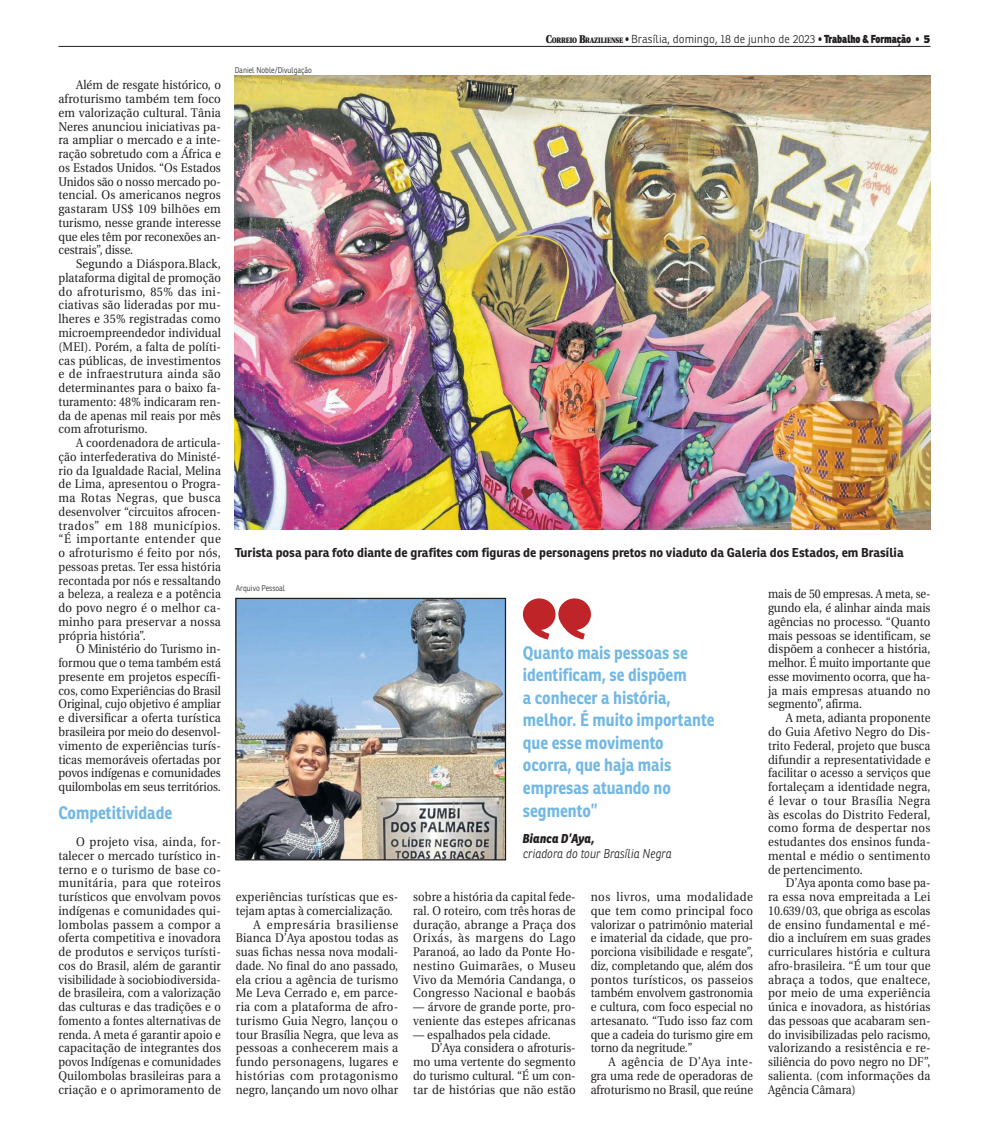
<style>
.page{position:relative;width:989px;height:1124px;background:#fff}
.page>*{position:absolute;margin:0;border:0;box-sizing:border-box;transform-origin:0 0}
.t1{font:700 17.5px/22.5px "Ronnia";color:#72b8e5;scale:.9 1}
.t2{font:12.5px/13.8px "Utopia";letter-spacing:.01em;color:#231f20;text-align:justify;scale:.9 1}
.t3{font:12.5px/13.8px "Utopia";letter-spacing:.01em;color:#231f20;text-align:justify;scale:.92 1}
.t4{font:12.5px/13.8px "Utopia";letter-spacing:.01em;color:#231f20;text-align:justify;scale:.91 1}
.t5{font:12.5px/13.8px "Utopia";letter-spacing:.01em;color:#231f20;text-align:justify;scale:.89 1}
.t6{font:700 12.5px "Ronnia";color:#231f20}
.t7{font:italic 300 12.5px "Ronnia";color:#231f20;scale:.9 1}
.t8{font:12.5px "Utopia";letter-spacing:.045em;color:#231f20;scale:.92 1}
.t9{font:12.5px "Utopia";letter-spacing:.05em;color:#231f20;scale:.92 1}
.t10{font:italic 800 12.5px "Ronnia";color:#231f20;scale:.9 1}
.t11{font:300 11.25px "Ronnia";letter-spacing:.005em;color:#231f20}
.t12{font:300 8.12px "Ronnia";color:#231f20;scale:.9 1}
.s1{font-family:"Utopia";font-weight:900}
.s2{font-family:"Utopia";font-weight:900;font-size:7.88px}
.s3{font-weight:800}
</style>
<div class="page">
<hr style="left:58px;top:46px;width:872px;height:1px;background:#231f20">
<img style="left:237px;top:599px;width:267px;height:259px">
<div style="left:235px;top:597px;width:271px;height:263px;border:1px solid #231f20"></div>
<img style="left:235px;top:76px;width:695px;height:453px">
<svg style="left:523px;top:598px;width:68px;height:41px"></svg>
<p class="t4" style="left:58px;top:78px;width:180px;text-indent:18px">Além de resgate histórico, o afroturismo também tem foco em valorização cultural. Tânia Neres anunciou iniciativas pa&shy;ra ampliar o mercado e a inte&shy;ração sobretudo com a África e os Estados Unidos. “Os Estados Unidos são o nosso mercado po&shy;tencial. Os americanos negros gastaram US$ 109 bilhões em turismo, nesse grande interesse que eles têm por reconexões an&shy;cestrais”, disse.</p>
<p class="t3" style="left:58px;top:257px;width:178px;text-indent:18px">Segundo a Diáspora.Black, plataforma digital de promoção do afroturismo, 85% das ini&shy;ciativas são lideradas por mu&shy;lheres e 35% registradas como microempreendedor individual (MEI). Porém, a falta de políti&shy;cas públicas, de investimentos e de infraestrutura ainda são determinantes para o baixo fa&shy;turamento: 48% indicaram ren&shy;da de apenas mil reais por mês com afroturismo.</p>
<p class="t2" style="left:58px;top:436px;width:182px;text-indent:18px">A coordenadora de articula&shy;ção interfederativa do Ministé&shy;rio da Igualdade Racial, Melina de Lima, apresentou o Progra&shy;ma Rotas Negras, que busca desenvolver “circuitos afrocen&shy;trados” em 188 municípios. “É importante entender que o afroturismo é feito por nós, pessoas pretas. Ter essa história recontada por nós e ressaltando a beleza, a realeza e a potência do povo negro é o melhor ca&shy;minho para preservar a nossa própria história”.</p>
<p class="t2" style="left:58px;top:642px;width:182px;text-indent:18px">O Ministério do Turismo in&shy;formou que o tema também está presente em projetos específi&shy;cos, como Experiências do Brasil Original, cujo objetivo é ampliar e diversificar a oferta turística brasileira por meio do desenvol&shy;vimento de experiências turís&shy;ticas memoráveis ofertadas por povos indígenas e comunidades quilombolas em seus territórios.</p>
<h1 class="t1" style="left:58px;top:801px;width:128px">Competitividade</h1>
<p class="t3" style="left:58px;top:835px;width:178px;text-indent:18px">O projeto visa, ainda, for&shy;talecer o mercado turístico in&shy;terno e o turismo de base co&shy;munitária, para que roteiros turísticos que envolvam povos indígenas e comunidades qui&shy;lombolas passem a compor a oferta competitiva e inovadora de produtos e serviços turísti&shy;cos do Brasil, além de garantir visibilidade à sociobiodiversida&shy;de brasileira, com a valorização das culturas e das tradições e o fomento a fontes alternativas de renda. A meta é garantir apoio e capacitação de integrantes dos povos Indígenas e comunidades Quilombolas brasileiras para a criação e o aprimoramento de</p>
<p class="t12" style="left:235px;top:66px;width:87px">Daniel Noble/Divulgação</p>
<p class="t11" style="left:546px;top:34px;width:386px"><span class="s1">C</span><span class="s2">ORREIO</span> <span class="s1">B</span><span class="s2">RAZILIENSE</span> <span class="s1">•</span> Brasília, domingo, 18 de junho de 2023 <span class="s1">•฀</span><span class="s3">Trabalho &amp; Formação</span> <span class="s1">•</span> <span class="s3">5</span></p>
<p class="t6" style="left:235px;top:545px;width:670px">Turista posa para foto diante de grafites com figuras de personagens pretos no viaduto da Galeria dos Estados, em Brasília</p>
<p class="t12" style="left:236px;top:584px;width:56px">Arquivo Pessoal</p>
<p class="t4" style="left:236px;top:890px;width:180px">experiências turísticas que es-</p>
<p class="t2" style="left:236px;top:903px;width:176px">tejam aptas à comercialização.</p>
<p class="t9" style="left:254px;top:917px;width:159px">A empresária brasiliense</p>
<p class="t2" style="left:236px;top:931px;width:182px">Bianca D’Aya apostou todas as</p>
<p class="t2" style="left:236px;top:945px;width:182px">suas fichas nessa nova modali-</p>
<p class="t2" style="left:236px;top:958px;width:182px">dade. No final do ano passado,</p>
<p class="t4" style="left:236px;top:972px;width:180px">ela criou a agência de turismo</p>
<p class="t4" style="left:236px;top:986px;width:180px">Me Leva Cerrado e, em parce-</p>
<p class="t3" style="left:236px;top:1000px;width:178px">ria com a plataforma de afro-</p>
<p class="t3" style="left:236px;top:1013px;width:178px">turismo Guia Negro, lançou o</p>
<p class="t2" style="left:236px;top:1027px;width:182px">tour Brasília Negra, que leva as</p>
<p class="t3" style="left:236px;top:1041px;width:178px">pessoas a conhecerem mais a</p>
<p class="t3" style="left:236px;top:1055px;width:178px">fundo personagens, lugares e</p>
<p class="t8" style="left:236px;top:1068px;width:178px">histórias com protagonismo</p>
<p class="t2" style="left:236px;top:1082px;width:182px">negro, lançando um novo olhar</p>
<h1 class="t1" style="left:523px;top:641px;width:214px">Quanto mais pessoas se identificam, se dispõem<br>a conhecer a história, melhor. É muito importante que esse movimento ocorra, que haja mais empresas atuando no segmento”</h1>
<p class="t10" style="left:523px;top:832px;width:82px">Bianca D’Aya,</p>
<p class="t7" style="left:523px;top:848px;width:167px">criadora do tour Brasília Negra</p>
<p class="t2" style="left:413px;top:890px;width:182px">sobre a história da capital fede&shy;ral. O roteiro, com três horas de duração, abrange a Praça dos Orixás, às margens do Lago Paranoá, ao lado da Ponte Ho&shy;nestino Guimarães, o Museu Vivo da Memória Candanga, o Congresso Nacional e baobás</p>
<p class="t2" style="left:413px;top:1000px;width:182px">— árvore de grande porte, pro&shy;veniente das estepes africanas</p>
<p class="t2" style="left:413px;top:1027px;width:154px">— espalhados pela cidade.</p>
<p class="t4" style="left:431px;top:1041px;width:160px">D’Aya considera o afroturis-</p>
<p class="t4" style="left:413px;top:1055px;width:180px">mo uma vertente do segmento</p>
<p class="t2" style="left:413px;top:1068px;width:182px">do turismo cultural. “É um con-</p>
<p class="t3" style="left:413px;top:1082px;width:178px">tar de histórias que não estão</p>
<p class="t3" style="left:590px;top:890px;width:178px">nos livros, uma modalidade que tem como principal foco valorizar o patrimônio material e imaterial da cidade, que pro&shy;porciona visibilidade e resgate”, diz, completando que, além dos pontos turísticos, os passeios também envolvem gastronomia e cultura, com foco especial no artesanato. “Tudo isso faz com que a cadeia do turismo gire em torno da negritude.”</p>
<p class="t3" style="left:590px;top:1055px;width:178px;text-indent:18px">A agência de D’Aya inte&shy;gra uma rede de operadoras de afroturismo no Brasil, que reúne</p>
<p class="t5" style="left:768px;top:587px;width:184px">mais de 50 empresas. A meta, se&shy;gundo ela, é alinhar ainda mais agências no processo. “Quanto mais pessoas se identificam, se dispõem a conhecer a história, melhor. É muito importante que esse movimento ocorra, que ha&shy;ja mais empresas atuando no segmento”, afirma.</p>
<p class="t2" style="left:768px;top:711px;width:182px;text-indent:18px">A meta, adianta proponente do Guia Afetivo Negro do Dis&shy;trito Federal, projeto que busca difundir a representatividade e facilitar o acesso a serviços que fortaleçam a identidade negra, é levar o tour Brasília Negra às escolas do Distrito Federal, como forma de despertar nos estudantes dos ensinos funda&shy;mental e médio o sentimento de pertencimento.</p>
<p class="t2" style="left:768px;top:876px;width:182px;text-indent:18px">D’Aya aponta como base pa&shy;ra essa nova empreitada a Lei 10.639/03, que obriga as escolas de ensino fundamental e mé&shy;dio a incluírem em suas grades curriculares história e cultura afro-brasileira. “É um tour que abraça a todos, que enaltece, por meio de uma experiência única e inovadora, as histórias das pessoas que acabaram sen&shy;do invisibilizadas pelo racismo, valorizando a resistência e re&shy;siliência do povo negro no DF”, salienta. (com informações da Agência Câmara)</p>
</div>
